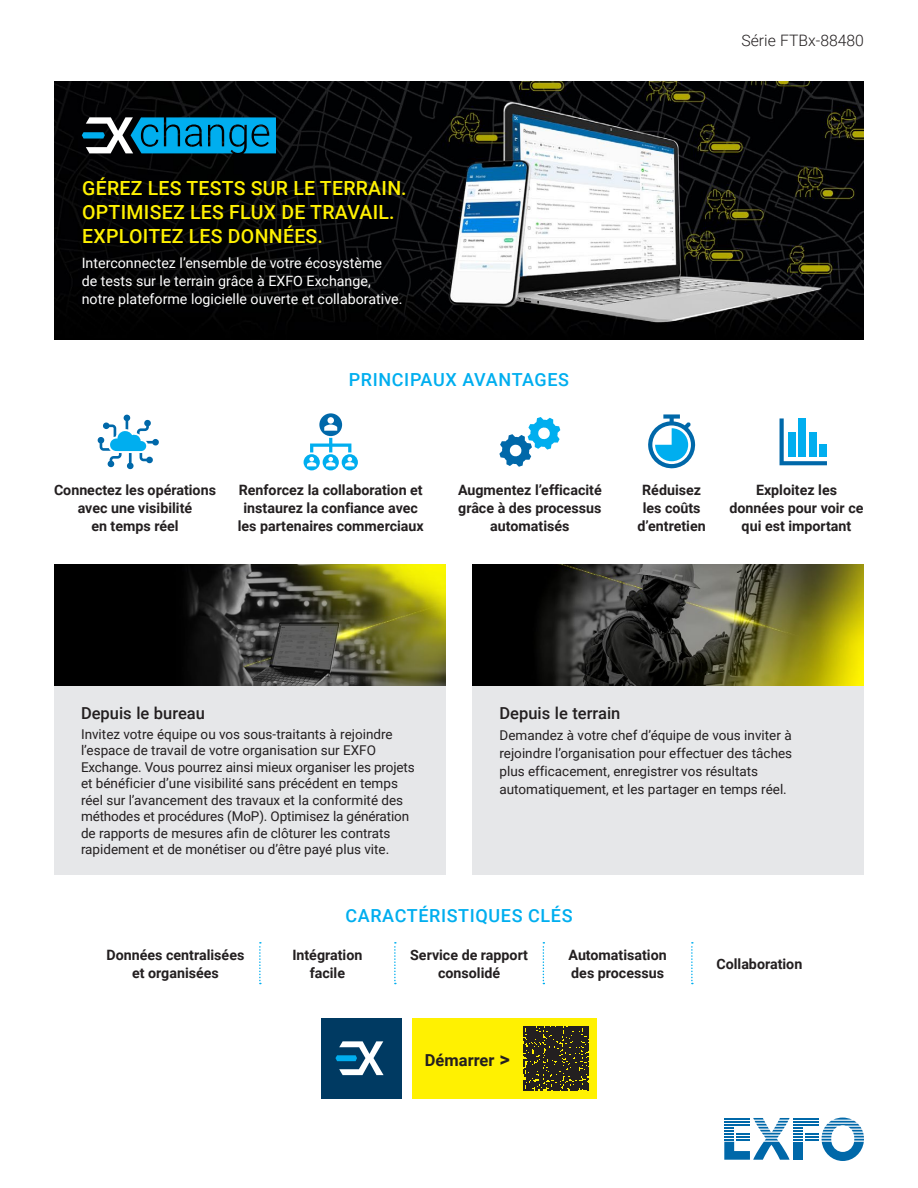
<style>
.page{position:relative;width:918px;height:1188px;background:#fff}
.page>*{position:absolute;margin:0;border:0;box-sizing:border-box;transform-origin:0 0}
.t1{font:500 19.5px/24px "Roboto";letter-spacing:.015em;color:#fff101}
.t2{font:500 18px "Roboto";letter-spacing:.035em;color:#00aeef}
.t3{font:500 16.5px "Roboto";color:#231f20}
.t4{font:700 16.5px "Roboto";color:#231f20}
.t5{font:300 15.75px "Roboto";color:#231f20}
.t6{font:700 14.25px/18px "Roboto";color:#231f20;text-align:center}
.t7{font:14.25px/18px "Roboto";color:#fff}
.t8{font:13.5px/16.5px "Roboto";color:#231f20}
.s1{font-size:20.25px}
</style>
<div class="page">
<svg style="left:724px;top:1118px;width:140px;height:43px"></svg>
<hr style="left:724px;top:1124px;width:26px;height:2px;background:#0068a9">
<img style="left:54px;top:81px;width:810px;height:258px">
<img style="left:54px;top:564px;width:392px;height:122px">
<img style="left:472px;top:564px;width:392px;height:122px">
<svg style="left:259px;top:942px;width:2px;height:42px"></svg>
<svg style="left:394px;top:942px;width:2px;height:42px"></svg>
<svg style="left:543px;top:942px;width:1px;height:42px"></svg>
<svg style="left:691px;top:942px;width:2px;height:42px"></svg>
<svg style="left:97px;top:414px;width:62px;height:56px"></svg>
<svg style="left:304px;top:413px;width:54px;height:57px"></svg>
<svg style="left:499px;top:417px;width:61px;height:50px"></svg>
<svg style="left:648px;top:414px;width:48px;height:55px"></svg>
<svg style="left:780px;top:418px;width:47px;height:47px"></svg>
<div style="left:788px;top:433px;width:8px;height:24px;background:#00aeef"></div>
<div style="left:798px;top:418px;width:8px;height:39px;background:#00aeef"></div>
<div style="left:809px;top:433px;width:8px;height:24px;background:#00aeef"></div>
<div style="left:819px;top:445px;width:8px;height:12px;background:#00aeef"></div>
<svg style="left:82px;top:117px;width:194px;height:36px;background:#1a85ad"></svg>
<div style="left:54px;top:686px;width:392px;height:189px;background:#e6e7e9"></div>
<div style="left:472px;top:686px;width:392px;height:189px;background:#e6e7e9"></div>
<div style="left:413px;top:1018px;width:184px;height:81px;background:#fff101"></div>
<div style="left:321px;top:1018px;width:81px;height:81px;background:#003a62"></div>
<svg style="left:335px;top:1041px;width:49px;height:34px"></svg>
<svg style="left:524px;top:1026px;width:64px;height:65px;background:#39341c"></svg>
<h1 class="t1" style="left:82px;top:175px;width:326px">GÉREZ LES TESTS SUR LE TERRAIN.<br>OPTIMISEZ LES FLUX DE TRAVAIL.<br>EXPLOITEZ LES DONNÉES.</h1>
<p class="t7" style="left:82px;top:253px;width:322px">Interconnectez l’ensemble de votre écosystème<br>de tests sur le terrain grâce à EXFO Exchange, notre plateforme logicielle ouverte et collaborative.</p>
<h2 class="t2" style="left:349px;top:367px;width:222px">PRINCIPAUX AVANTAGES</h2>
<p class="t5" style="left:741px;top:30px;width:124px">Série FTBx-88480</p>
<p class="t6" style="left:54px;top:480px;width:163px">Connectez les opérations avec une visibilité<br>en temps réel</p>
<p class="t6" style="left:238px;top:480px;width:188px">Renforcez la collaboration et instaurez la confiance avec les partenaires commerciaux</p>
<p class="t6" style="left:458px;top:480px;width:145px">Augmentez l’efficacité grâce à des processus automatisés</p>
<p class="t6" style="left:638px;top:480px;width:70px">Réduisez les coûts d’entretien</p>
<p class="t6" style="left:730px;top:480px;width:135px">Exploitez les données pour voir ce qui est important</p>
<p class="t3" style="left:81px;top:701px;width:125px">Depuis le bureau</p>
<p class="t8" style="left:81px;top:725px;width:335px">Invitez votre équipe ou vos sous-traitants à rejoindre l’espace de travail de votre organisation sur EXFO Exchange. Vous pourrez ainsi mieux organiser les projets et bénéficier d’une visibilité sans précédent en temps réel sur l’avancement des travaux et la conformité des méthodes et procédures (MoP). Optimisez la génération de rapports de mesures afin de clôturer les contrats rapidement et de monétiser ou d’être payé plus vite.</p>
<p class="t3" style="left:500px;top:701px;width:122px">Depuis le terrain</p>
<p class="t8" style="left:500px;top:726px;width:294px;line-height:18px">Demandez à votre chef d’équipe de vous inviter à rejoindre l’organisation pour effectuer des tâches plus efficacement, enregistrer vos résultats automatiquement, et les partager en temps réel.</p>
<h2 class="t2" style="left:345px;top:903px;width:229px">CARACTÉRISTIQUES CLÉS</h2>
<p class="t6" style="left:107px;top:945px;width:139px">Données centralisées et organisées</p>
<p class="t6" style="left:292px;top:945px;width:72px">Intégration facile</p>
<p class="t6" style="left:410px;top:945px;width:119px">Service de rapport consolidé</p>
<p class="t6" style="left:568px;top:945px;width:100px;text-align:left">Automatisation des processus</p>
<p class="t6" style="left:716px;top:954px;width:87px">Collaboration</p>
<p class="t4" style="left:425px;top:1048px;width:86px">Démarrer <span class="s1">&gt;</span></p>
</div>
